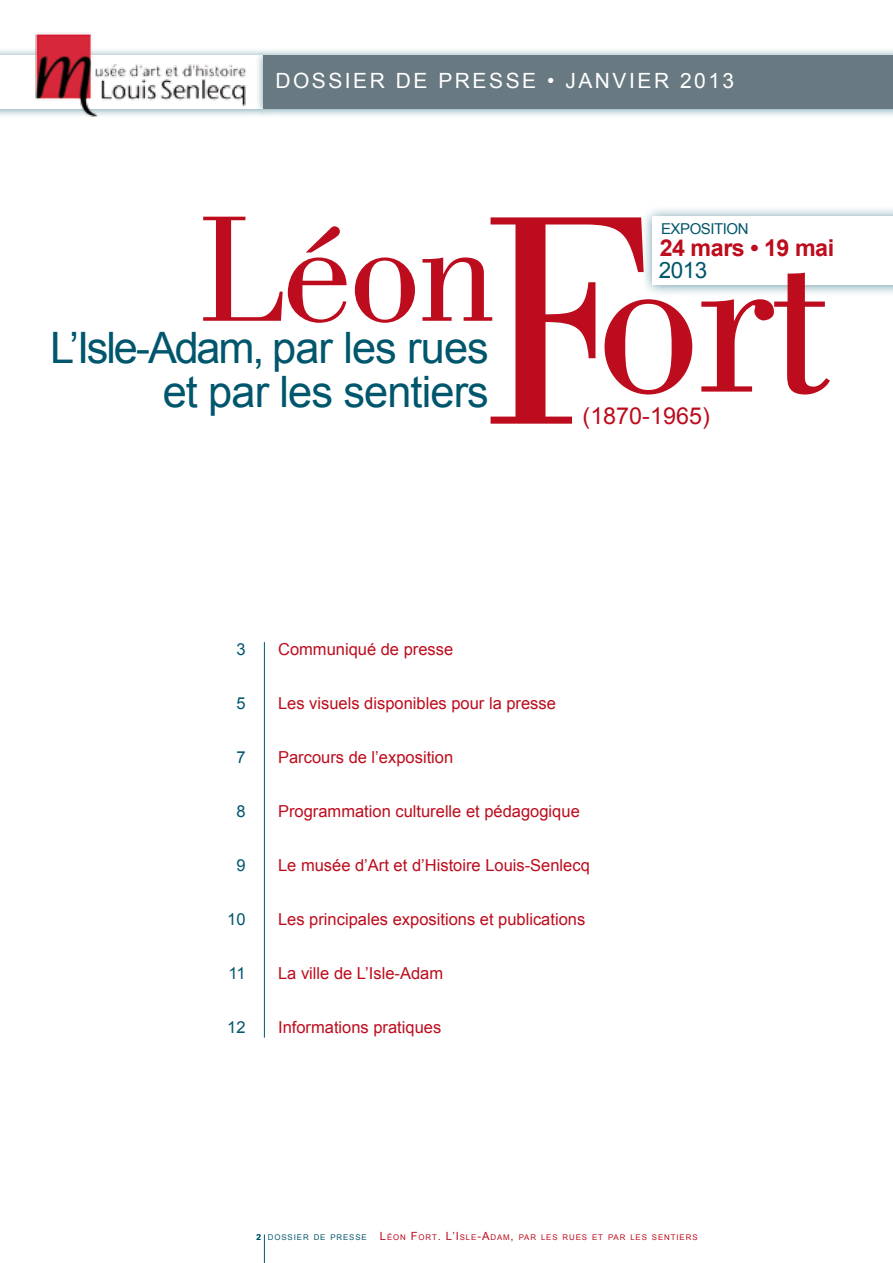
<style>
.page{position:relative;width:893px;height:1263px;background:#fff}
.page>*{position:absolute;margin:0;border:0;box-sizing:border-box;transform-origin:0 0}
.t1{font:227.4px "Bodoni";color:#bd0c1d}
.t2{font:155.85px "Bodoni";color:#bd0c1d}
.t3{font:43.35px/43.3px "Arial";letter-spacing:-.02em;color:#00566c;text-align:right}
.t4{font:23.4px "Arial";color:#bd0c1d}
.t5{font:700 23.25px "Arial";letter-spacing:-.02em;color:#bd0c1d}
.t6{font:22.5px "Arial";color:#00566c}
.t7{font:21px "Arial";letter-spacing:.12em;color:#fff}
.t8{font:16.5px "Arial";color:#bd0c1d}
.t9{font:16.5px "Arial";color:#00566c}
.t10{font:15px "Arial";letter-spacing:-.03em;color:#00566c}
.t11{font:700 8.25px "Arial";color:#00566c}
.t12{font:7.8px "Arial";letter-spacing:.115em;color:#bd0c1d}
.s1{font-size:308.7px}
.s2{color:#00566c}
.s3{font-size:11.25px}
</style>
<div class="page">
<svg style="left:264px;top:1234px;width:1px;height:29px"></svg>
<hr style="left:264px;top:642px;width:1px;height:395px;background:#00566c">
<div style="left:255px;top:46px;width:638px;height:72px;background:#00566c;opacity:.6"></div>
<div style="left:264px;top:55px;width:629px;height:53px;background:#687981"></div>
<img style="left:17px;top:32px;width:245px;height:86px">
<div style="left:641px;top:205px;width:252px;height:91px;background:#00566c;opacity:.6"></div>
<div style="left:652px;top:217px;width:241px;height:68px;background:#fff"></div>
<p class="t7" style="left:275px;top:69px;width:460px">dossier de presse • janvier 2013</p>
<h2 class="t2" style="left:198px;top:183px;width:300px">Léon</h2>
<h1 class="t1" style="left:479px;top:190px;width:356px"><span class="s1">F</span>ort</h1>
<p class="t10" style="left:661px;top:220px;width:89px">Exposition</p>
<h3 class="t5" style="left:660px;top:235px;width:176px">24 mars • 19 mai</h3>
<h3 class="t6" style="left:659px;top:258px;width:50px">2013</h3>
<h3 class="t3" style="left:50px;top:326px;width:440px">L’Isle-Adam, par les rues et par les sentiers</h3>
<h3 class="t4" style="left:583px;top:403px;width:129px">(1870-1965)</h3>
<p class="t9" style="left:236px;top:640px;width:11px">3</p>
<p class="t9" style="left:236px;top:694px;width:11px">5</p>
<p class="t9" style="left:236px;top:748px;width:11px">7</p>
<p class="t9" style="left:236px;top:802px;width:11px">8</p>
<p class="t9" style="left:236px;top:856px;width:11px">9</p>
<p class="t9" style="left:227px;top:910px;width:20px">10</p>
<p class="t9" style="left:228px;top:964px;width:19px">11</p>
<p class="t9" style="left:227px;top:1018px;width:20px">12</p>
<p class="t8" style="left:278px;top:640px;width:177px">Communiqué de presse</p>
<p class="t8" style="left:278px;top:694px;width:279px">Les visuels disponibles pour la presse</p>
<p class="t8" style="left:278px;top:748px;width:177px">Parcours de l’exposition</p>
<p class="t8" style="left:278px;top:802px;width:303px">Programmation culturelle et pédagogique</p>
<p class="t8" style="left:278px;top:856px;width:313px">Le musée d’Art et d’Histoire Louis-Senlecq</p>
<p class="t8" style="left:278px;top:910px;width:309px">Les principales expositions et publications</p>
<p class="t8" style="left:278px;top:964px;width:167px">La ville de L’Isle-Adam</p>
<p class="t8" style="left:278px;top:1018px;width:165px">Informations pratiques</p>
<p class="t12" style="left:268px;top:1233px;width:431px"><span class="s2">DOSSIER DE PRESSE</span> <span class="s3">L</span>ÉON <span class="s3">F</span>ORT<span class="s3">. L’I</span> SLE<span class="s3">-A</span>DAM<span class="s3">,</span> PAR LES RUES ET PAR LES SENTIERS</p>
<p class="t11" style="left:256px;top:1232px;width:6px">2</p>
</div>
